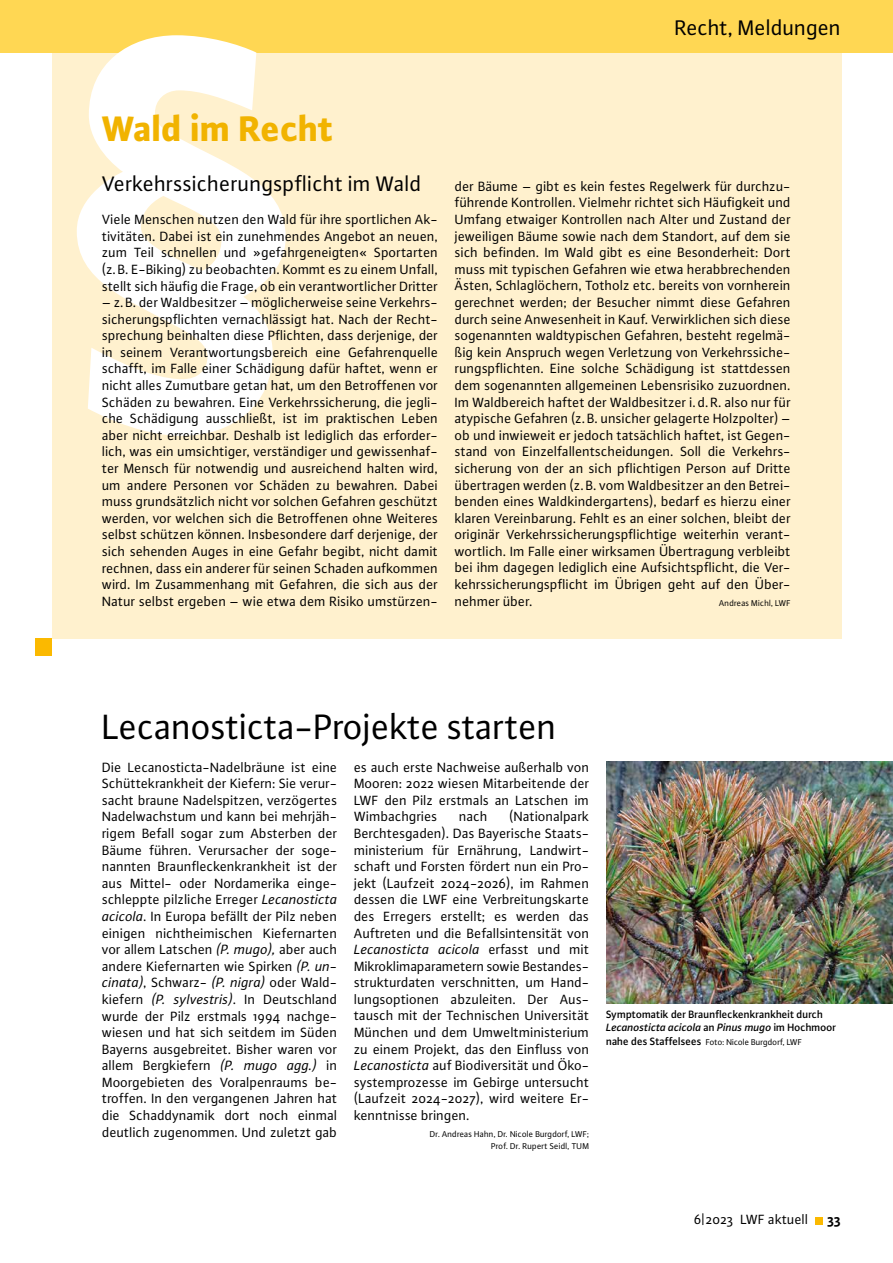
<style>
.page{position:relative;width:893px;height:1263px;background:#fff}
.page>*{position:absolute;margin:0;border:0;box-sizing:border-box;transform-origin:0 0}
.t1{font:700 525px "Plus Sans Pro";color:#fff}
.t2{font:37.5px "Plus Sans Pro";letter-spacing:-.01em;color:#000}
.t3{font:800 37.5px "Plus Sans Pro";color:#f1b300}
.t4{font:22.5px "Plus Sans Pro";color:#000}
.t5{font:14.25px/16.6px "Plus Sans Pro";color:#000;text-align:justify}
.t6{font:700 14.25px "Plus Sans Pro";color:#000}
.t7{font:500 11.25px/13.5px "Plus Sans Pro";letter-spacing:-.01em;color:#000}
.t8{font:9px/12px "Plus Sans Pro";color:#000;text-align:right}
.s1{font-style:italic}
.s2{font-weight:500;font-size:11.25px}
</style>
<div class="page">
<img style="left:606px;top:761px;width:287px;height:243px">
<div style="left:0;top:0;width:893px;height:53px;background:#ffd753"></div>
<div style="left:815px;top:1217px;width:8px;height:7px;background:#fbb900"></div>
<div style="left:35px;top:639px;width:17px;height:17px;background:#fbb900"></div>
<div style="left:52px;top:53px;width:789px;height:586px;background:#fff1ce"></div>
<h1 class="t1" style="left:50px;top:-183px;width:274px">§</h1>
<h2 class="t3" style="left:102px;top:99px;width:233px">Wald im Recht</h2>
<h3 class="t4" style="left:102px;top:169px;width:321px">Verkehrssicherungspflicht im Wald</h3>
<p class="t5" style="left:102px;top:210px;width:337px">Viele Menschen nutzen den Wald für ihre sportlichen Ak&shy;tivitäten. Dabei ist ein zunehmendes Angebot an neuen, zum Teil schnellen und »gefahrgeneigten« Sportarten (z.B. E-Biking) zu beobachten. Kommt es zu einem Unfall, stellt sich häufig die Frage, ob ein verantwortlicher Dritter</p>
<p class="t5" style="left:102px;top:293px;width:337px">– z.B. der Waldbesitzer – möglicherweise seine Verkehrs&shy;sicherungspflichten vernachlässigt hat. Nach der Recht&shy;sprechung beinhalten diese Pflichten, dass derjenige, der in seinem Verantwortungsbereich eine Gefahrenquelle schafft, im Falle einer Schädigung dafür haftet, wenn er nicht alles Zumutbare getan hat, um den Betroffenen vor Schäden zu bewahren. Eine Verkehrssicherung, die jegli&shy;che Schädigung ausschließt, ist im praktischen Leben aber nicht erreichbar. Deshalb ist lediglich das erforder&shy;lich, was ein umsichtiger, verständiger und gewissenhaf&shy;ter Mensch für notwendig und ausreichend halten wird, um andere Personen vor Schäden zu bewahren. Dabei muss grundsätzlich nicht vor solchen Gefahren geschützt werden, vor welchen sich die Betroffenen ohne Weiteres selbst schützen können. Insbesondere darf derjenige, der sich sehenden Auges in eine Gefahr begibt, nicht damit rechnen, dass ein anderer für seinen Schaden aufkommen wird. Im Zusammenhang mit Gefahren, die sich aus der Natur selbst ergeben – wie etwa dem Risiko umstürzen-</p>
<h3 class="t4" style="left:675px;top:12px;width:168px">Recht, Meldungen</h3>
<p class="t5" style="left:455px;top:177px;width:337px;text-align:left">der Bäume – gibt es kein festes Regelwerk für durchzu&shy;führende Kontrollen. Vielmehr richtet sich Häufigkeit und Umfang etwaiger Kontrollen nach Alter und Zustand der jeweiligen Bäume sowie nach dem Standort, auf dem sie sich befinden. Im Wald gibt es eine Besonderheit: Dort muss mit typischen Gefahren wie etwa herabbrechenden Ästen, Schlaglöchern, Totholz etc. bereits von vornherein gerechnet werden; der Besucher nimmt diese Gefahren durch seine Anwesenheit in Kauf. Verwirklichen sich diese sogenannten waldtypischen Gefahren, besteht regelmä&shy;ßig kein Anspruch wegen Verletzung von Verkehrssiche&shy;rungspflichten. Eine solche Schädigung ist stattdessen dem sogenannten allgemeinen Lebensrisiko zuzuordnen.<br>Im Waldbereich haftet der Waldbesitzer i.d.R. also nur für atypische Gefahren (z.B. unsicher gelagerte Holzpolter) – ob und inwieweit er jedoch tatsächlich haftet, ist Gegen&shy;stand von Einzelfallentscheidungen. Soll die Verkehrs&shy;sicherung von der an sich pflichtigen Person auf Dritte übertragen werden (z.B. vom Waldbesitzer an den Betrei&shy;benden eines Waldkindergartens), bedarf es hierzu einer klaren Vereinbarung. Fehlt es an einer solchen, bleibt der originär Verkehrssicherungspflichtige weiterhin verant&shy;wortlich. Im Falle einer wirksamen Übertragung verbleibt bei ihm dagegen lediglich eine Aufsichtspflicht, die Ver&shy;kehrssicherungspflicht im Übrigen geht auf den Über&shy;nehmer über.</p>
<p class="t8" style="left:719px;top:596px;width:73px">Andreas Michl, LWF</p>
<h2 class="t2" style="left:102px;top:701px;width:456px">Lecanosticta-Projekte starten</h2>
<p class="t5" style="left:102px;top:758px;width:237px">Die Lecanosticta-Nadelbräune ist eine Schüttekrankheit der Kiefern: Sie verur&shy;sacht braune Nadelspitzen, verzögertes Nadelwachstum und kann bei mehrjäh&shy;rigem Befall sogar zum Absterben der Bäume führen. Verursacher der soge&shy;nannten Braunfleckenkrankheit ist der aus Mittel- oder Nordamerika einge&shy;schleppte pilzliche Erreger <span class="s1">Lecanosticta acicola</span>. In Europa befällt der Pilz neben einigen nichtheimischen Kiefernarten vor allem Latschen <span class="s1">(P. mugo),</span> aber auch andere Kiefernarten wie Spirken <span class="s1">(P. un&shy;cinata)</span>, Schwarz- <span class="s1">(P. nigra)</span> oder Wald&shy;kiefern <span class="s1">(P. sylvestris)</span>. In Deutschland wurde der Pilz erstmals 1994 nachge&shy;wiesen und hat sich seitdem im Süden Bayerns ausgebreitet. Bisher waren vor allem Bergkiefern <span class="s1">(P. mugo agg.)</span> in Moorgebieten des Voralpenraums be&shy;troffen. In den vergangenen Jahren hat die Schaddynamik dort noch einmal deutlich zugenommen. Und zuletzt gab</p>
<p class="t5" style="left:354px;top:758px;width:237px">es auch erste Nachweise außerhalb von Mooren: 2022 wiesen Mitarbeitende der LWF den Pilz erstmals an Latschen im Wimbachgries</p>
<p class="t5" style="left:354px;top:808px;width:237px;text-indent:155px">(Nationalpark Berchtesgaden). Das Bayerische Staats&shy;ministerium für Ernährung, Landwirt&shy;schaft und Forsten fördert nun ein Pro&shy;jekt (Laufzeit 2024-2026), im Rahmen dessen die LWF eine Verbreitungskarte des Erregers erstellt; es werden das Auftreten und die Befallsintensität von <span class="s1">Lecanosticta acicola</span> erfasst und mit Mikroklimaparametern sowie Bestandes&shy;strukturdaten verschnitten, um Hand&shy;lungsoptionen abzuleiten. Der Aus&shy;tausch mit der Technischen Universität München und dem Umweltministerium zu einem Projekt, das den Einfluss von <span class="s1">Lecanosticta</span> auf Biodiversität und Öko&shy;systemprozesse im Gebirge untersucht (Laufzeit 2024-2027), wird weitere Er&shy;kenntnisse bringen.</p>
<p class="t8" style="left:430px;top:1127px;width:161px">Dr. Andreas Hahn, Dr. Nicole Burgdorf, LWF;<br>Prof. Dr. Rupert Seidl, TUM</p>
<p class="t5" style="left:459px;top:808px;width:30px">nach</p>
<p class="t7" style="left:606px;top:1007px;width:232px">Symptomatik der Braunfleckenkrankheit durch<br><span class="s1">Lecanosticta acicola</span> an <span class="s1">Pinus mugo</span> im Hochmoor</p>
<p class="t8" style="left:606px;top:1035px;width:198px"><span class="s2">nahe des Staffelsees</span> Foto: Nicole Burgdorf, LWF</p>
<p class="t5" style="left:694px;top:1210px;width:116px">6|2023 LWF aktuell</p>
<p class="t6" style="left:828px;top:1209px;width:15px">33</p>
</div>
